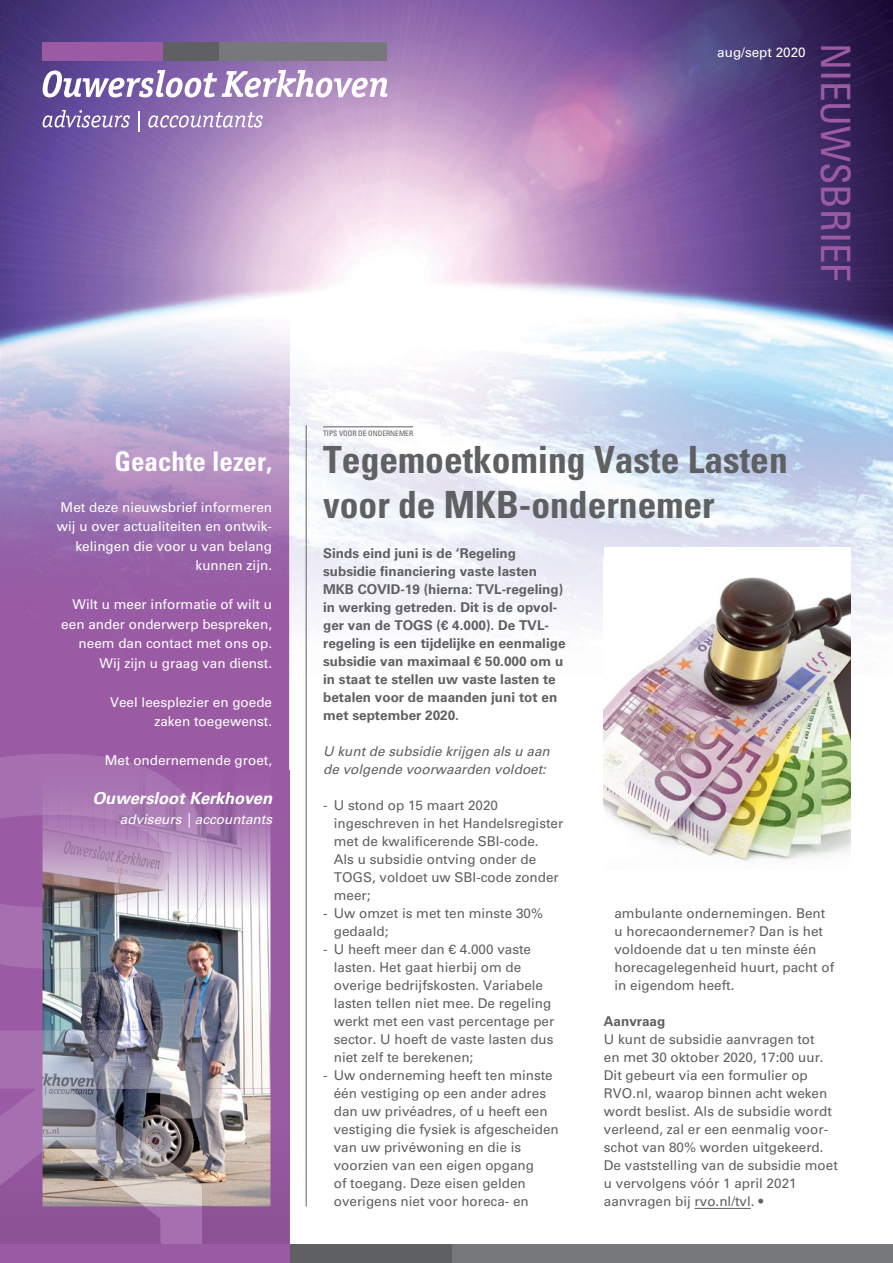
<style>
.page{position:relative;width:893px;height:1263px;background:#fff}
.page>*{position:absolute;margin:0;border:0;box-sizing:border-box;transform-origin:0 0}
.t1{font:condensed 40.5px "Univers LT Std";color:#9b5ba4}
.t2{font:700 condensed 37.5px/45px "Univers LT Std";color:#5f6062}
.t3{font:700 condensed 27px "Univers LT Std";color:#fff}
.t4{font:italic 700 16.5px "Univers LT Std";color:#fff}
.t5{font:13.5px/18px "Univers LT Std";color:#5f6062}
.t6{font:700 13.5px/18px "Univers LT Std";color:#5f6062}
.t7{font:13.5px/19.5px "Univers LT Std";color:#fff;text-align:right}
.t8{font:italic 13.5px/18px "Univers LT Std";color:#5f6062}
.t9{font:italic 13.5px "Univers LT Std";color:#fff}
.t10{font:condensed 7.5px "Univers LT Std";color:#5f6062}
</style>
<div class="page">
<svg style="left:210px;top:1089px;width:79px;height:155px;background:#91569a"></svg>
<svg style="left:0;top:770px;width:210px;height:474px;background:#9b62a5"></svg>
<div style="left:0;top:1244px;width:893px;height:19px;background:#77787b"></div>
<div style="left:289px;top:1244px;width:163px;height:19px;background:#5f6062"></div>
<div style="left:0;top:1244px;width:289px;height:19px;background:#9b5ba4"></div>
<img style="left:0;top:0;width:893px;height:770px">
<img style="left:0;top:754px;width:43px;height:16px">
<hr style="left:306px;top:425px;width:1px;height:781px;background:#5f6062">
<div style="left:43px;top:43px;width:121px;height:18px;background:#9b5ba4"></div>
<div style="left:219px;top:43px;width:168px;height:18px;background:#77787b"></div>
<div style="left:164px;top:43px;width:55px;height:18px;background:#5f6062"></div>
<svg style="left:43px;top:70px;width:344px;height:27px"></svg>
<svg style="left:43px;top:110px;width:87px;height:18px;background:#8f7cb7"></svg>
<hr style="left:138px;top:111px;width:2px;height:20px;background:#fff">
<svg style="left:148px;top:112px;width:115px;height:16px"></svg>
<img style="left:210px;top:770px;width:60px;height:53px">
<img style="left:202px;top:823px;width:68px;height:266px">
<img style="left:43px;top:969px;width:125px;height:30px">
<img style="left:202px;top:1089px;width:68px;height:117px">
<img style="left:168px;top:969px;width:42px;height:39px">
<div style="left:43px;top:743px;width:227px;height:27px;background:#9b5ba4"></div>
<svg style="left:43px;top:754px;width:11px;height:16px"></svg>
<img style="left:43px;top:770px;width:167px;height:199px">
<img style="left:43px;top:999px;width:159px;height:207px">
<img style="left:54px;top:754px;width:97px;height:16px">
<hr style="left:695px;top:1208px;width:56px;height:1px;background:#5f6062">
<hr style="left:323px;top:426px;width:90px;height:1px;background:#5f6062">
<div style="left:604px;top:547px;width:246px;height:332px;background:#fff"></div>
<img style="left:604px;top:577px;width:246px;height:284px">
<p class="t7" style="left:717px;top:42px;width:90px">aug/sept 2020</p>
<h1 class="t1" style="left:861px;top:43px;width:240px;rotate:90deg">NIEUWSBRIEF</h1>
<h3 class="t3" style="left:115px;top:445px;width:159px">Geachte lezer,</h3>
<p class="t7" style="left:57px;top:497px;width:217px">Met deze nieuwsbrief informeren wij u over actualiteiten en ontwik&shy;kelingen die voor u van belang kunnen zijn.</p>
<p class="t7" style="left:61px;top:595px;width:212px">Wilt u meer informatie of wilt u een ander onderwerp bespreken, neem dan contact met ons op.<br>Wij zijn u graag van dienst.</p>
<p class="t7" style="left:110px;top:692px;width:164px">Veel leesplezier en goede zaken toegewenst.</p>
<p class="t7" style="left:105px;top:751px;width:169px">Met ondernemende groet,</p>
<p class="t4" style="left:92px;top:789px;width:181px">Ouwersloot Kerkhoven</p>
<p class="t9" style="left:120px;top:811px;width:154px">adviseurs | accountants</p>
<p class="t10" style="left:323px;top:428px;width:92px">TIPS VOOR DE ONDERNEMER</p>
<h2 class="t2" style="left:323px;top:437px;width:466px">Tegemoetkoming Vaste Lasten voor de MKB-ondernemer</h2>
<p class="t6" style="left:323px;top:544px;width:244px">Sinds eind juni is de ‘Regeling subsidie financiering vaste lasten MKB COVID-19 (hierna: TVL-regeling) in werking getreden. Dit is de opvol&shy;ger van de TOGS (€ 4.000). De TVL&shy;regeling is een tijdelijke en eenmalige subsidie van maximaal € 50.000 om u in staat te stellen uw vaste lasten te betalen voor de maanden juni tot en met september 2020.</p>
<p class="t8" style="left:323px;top:742px;width:228px">U kunt de subsidie krijgen als u aan de volgende voorwaarden voldoet:</p>
<p class="t5" style="left:334px;top:796px;width:231px;text-indent:-11px">- U stond op 15 maart 2020 ingeschreven in het Handelsregister met de kwalificerende SBI-code.<br>Als u subsidie ontving onder de<br>TOGS, voldoet uw SBI-code zonder meer;</p>
<p class="t5" style="left:334px;top:904px;width:211px;text-indent:-11px">- Uw omzet is met ten minste 30% gedaald;</p>
<p class="t5" style="left:334px;top:940px;width:222px;text-indent:-11px">- U heeft meer dan € 4.000 vaste lasten. Het gaat hierbij om de overige bedrijfskosten. Variabele lasten tellen niet mee. De regeling werkt met een vast percentage per sector. U hoeft de vaste lasten dus niet zelf te berekenen;</p>
<p class="t5" style="left:334px;top:1066px;width:227px;text-indent:-11px">- Uw onderneming heeft ten minste één vestiging op een ander adres dan uw privéadres, of u heeft een vestiging die fysiek is afgescheiden van uw privéwoning en die is voorzien van een eigen opgang<br>of toegang. Deze eisen gelden overigens niet voor horeca- en</p>
<p class="t5" style="left:614px;top:904px;width:221px">ambulante ondernemingen. Bent u horecaondernemer? Dan is het voldoende dat u ten minste één horecagelegenheid huurt, pacht of in eigendom heeft.</p>
<p class="t6" style="left:604px;top:1012px;width:63px">Aanvraag</p>
<p class="t5" style="left:604px;top:1030px;width:236px">U kunt de subsidie aanvragen tot<br>en met 30 oktober 2020, 17:00 uur.<br>Dit gebeurt via een formulier op<br>RVO.nl, waarop binnen acht weken wordt beslist. Als de subsidie wordt verleend, zal er een eenmalig voor&shy;schot van 80% worden uitgekeerd.<br>De vaststelling van de subsidie moet u vervolgens vóór 1 april 2021 aanvragen bij rvo.nl/tvl. •</p>
</div>
